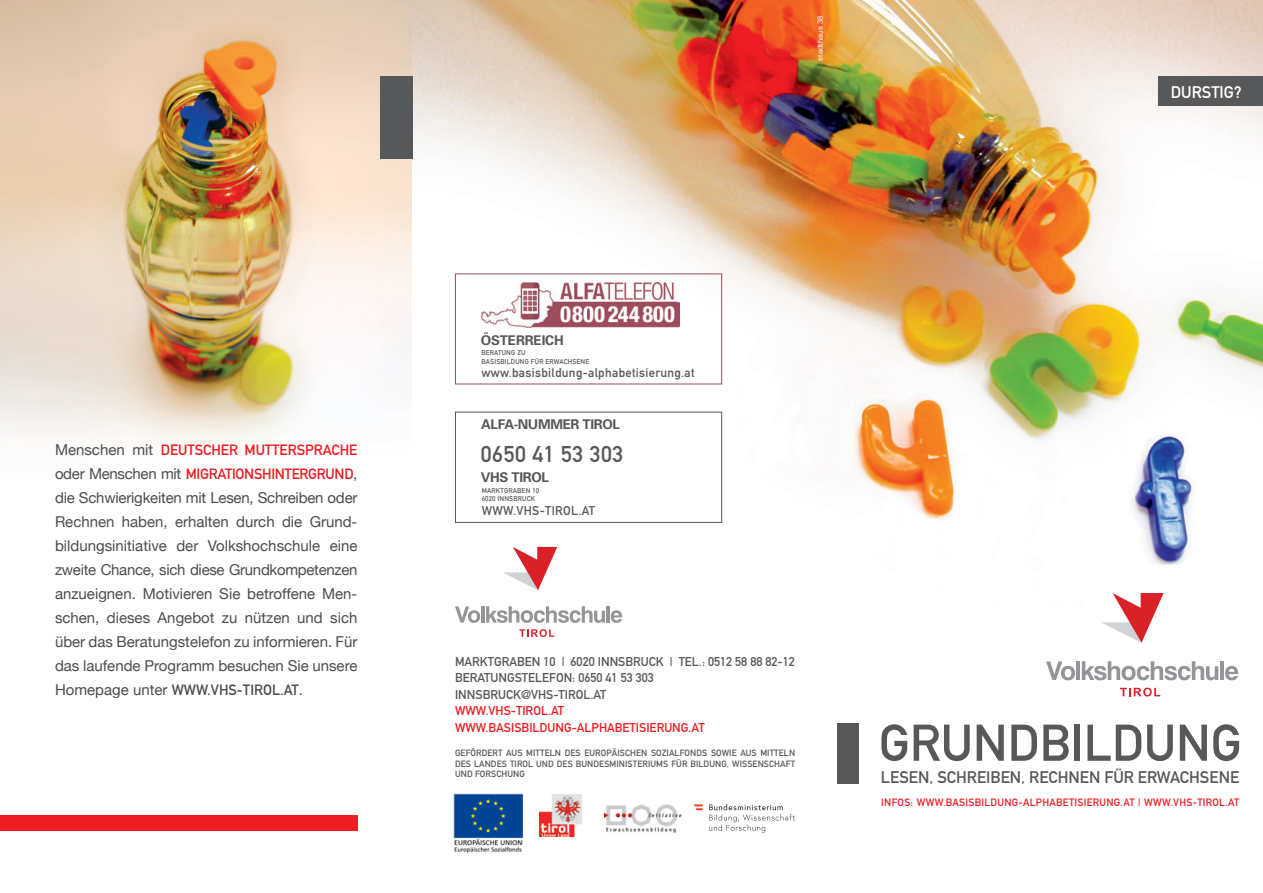
<style>
.page{position:relative;width:1263px;height:893px;background:#fff}
.page>*{position:absolute;margin:0;border:0;box-sizing:border-box;transform-origin:0 0}
.t1{font:50.85px "DIN Mittelschrift";color:#57585a}
.t2{font:22.5px "DIN Mittelschrift";letter-spacing:.025em;color:#57585a}
.t3{font:16.65px "DIN Mittelschrift";color:#57585a}
.t4{font:16.65px "DIN Mittelschrift";color:#fff}
.t5{font:15px/24px "Helvetica Neue";color:#4b4c4d;text-align:justify}
.t6{font:14.7px/24px "DIN Mittelschrift";letter-spacing:-.02em;color:#ee1d23}
.t7{font:14.7px "DIN Mittelschrift";color:#4b4c4d}
.t8{font:700 13.5px "Univers";letter-spacing:-.025em;color:#57585a}
.t9{font:700 13.35px "Univers";letter-spacing:-.01em;color:#57585a}
.t10{font:12.6px/16.5px "DIN Mittelschrift";color:#57585a}
.t11{font:12.6px/16.5px "DIN Mittelschrift";color:#ee1d23}
.t12{font:12.6px "DIN Mittelschrift";letter-spacing:.025em;color:#57585a}
.t13{font:12.45px "DIN Mittelschrift";letter-spacing:.025em;color:#57585a}
.t14{font:10.5px "DIN Mittelschrift";letter-spacing:.025em;color:#ee1d23}
.t15{font:9px/10.6px "DIN Mittelschrift";letter-spacing:.01em;color:#57585a;text-align:justify}
.t16{font:7.5px "Chalet London Nineteen Sixty";color:#fff}
.t17{font:6.9px/8.2px "DIN Mittelschrift";letter-spacing:.025em;color:#57585a}
.s1{font-family:"Helvetica Neue";font-size:15px;color:#4b4c4d}
.s2{font-family:"Helvetica Neue";font-size:15px}
</style>
<div class="page">
<img style="left:0;top:0;width:412px;height:443px">
<img style="left:412px;top:0;width:851px;height:623px">
<div style="left:1159px;top:77px;width:104px;height:29px;background:#57585a"></div>
<div style="left:838px;top:723px;width:21px;height:61px;background:#57585a"></div>
<div style="left:455px;top:412px;width:267px;height:111px;border:1px solid #57585a"></div>
<div style="left:0;top:815px;width:357px;height:16px;background:#ee1d23"></div>
<div style="left:379px;top:77px;width:33px;height:82px;background:#57585a"></div>
<svg style="left:1101px;top:593px;width:62px;height:50px"></svg>
<svg style="left:1120px;top:688px;width:40px;height:8px"></svg>
<svg style="left:1046px;top:661px;width:29px;height:19px"></svg>
<hr style="left:1076px;top:661px;width:4px;height:19px;background:#939598">
<svg style="left:1082px;top:661px;width:136px;height:19px"></svg>
<hr style="left:1220px;top:661px;width:4px;height:19px;background:#939598">
<svg style="left:1225px;top:666px;width:13px;height:14px"></svg>
<svg style="left:503px;top:547px;width:54px;height:43px"></svg>
<svg style="left:519px;top:629px;width:35px;height:8px"></svg>
<svg style="left:455px;top:606px;width:25px;height:17px"></svg>
<hr style="left:481px;top:606px;width:4px;height:17px;background:#939598">
<svg style="left:486px;top:606px;width:119px;height:17px"></svg>
<hr style="left:606px;top:606px;width:3px;height:17px;background:#939598">
<svg style="left:611px;top:610px;width:11px;height:13px"></svg>
<img style="left:481px;top:283px;width:199px;height:44px">
<img style="left:454px;top:793px;width:68px;height:59px">
<img style="left:539px;top:794px;width:42px;height:43px">
<img style="left:603px;top:804px;width:79px;height:29px">
<svg style="left:709px;top:804px;width:86px;height:29px"></svg>
<svg style="left:694px;top:804px;width:9px;height:6px"></svg>
<p class="t6" style="left:55px;top:438px;width:304px"><span class="s1">Menschen mit</span> DEUTSCHER MUTTERSPRACHE <span class="s1">oder Menschen mit</span> MIGRATIONSHINTERGRUND<span class="s1">,</span></p>
<p class="t5" style="left:55px;top:485px;width:304px">die Schwierigkeiten mit Lesen, Schreiben oder Rechnen haben, erhalten durch die Grund&shy;bildungsinitiative der Volkshochschule eine zweite Chance, sich diese Grundkompetenzen anzueignen. Motivieren Sie betroffene Men&shy;schen, dieses Angebot zu nützen und sich über das Beratungstelefon zu informieren. Für das laufende Programm besuchen Sie unsere</p>
<p class="t7" style="left:55px;top:681px;width:250px"><span class="s2">Homepage unter</span> WWW.VHS-TIROL.AT<span class="s2">.</span></p>
<p class="t16" style="left:815px;top:61px;width:46px;rotate:-90deg">stadthaus 38</p>
<p class="t4" style="left:1171px;top:82px;width:72px">DURSTIG?</p>
<p class="t9" style="left:481px;top:332px;width:84px">ÖSTERREICH</p>
<p class="t13" style="left:481px;top:365px;width:215px">www.basisbildung-alphabetisierung.at</p>
<p class="t17" style="left:481px;top:349px;width:109px">BERATUNG ZU<br>BASISBILDUNG FÜR ERWACHSENE</p>
<p class="t8" style="left:481px;top:416px;width:140px">ALFA-NUMMER TIROL</p>
<h2 class="t2" style="left:481px;top:441px;width:144px">0650 41 53 303</h2>
<p class="t8" style="left:481px;top:469px;width:70px">VHS TIROL</p>
<p class="t12" style="left:482px;top:503px;width:115px">WWW.VHS-TIROL.AT</p>
<p class="t17" style="left:482px;top:486px;width:59px">MARKTGRABEN 10<br>6020 INNSBRUCK</p>
<p class="t10" style="left:455px;top:653px;width:341px">MARKTGRABEN 10 | 6020 INNSBRUCK | TEL.: 0512 58 88 82-12<br>BERATUNGSTELEFON: 0650 41 53 303<br>INNSBRUCK@VHS-TIROL.AT</p>
<p class="t11" style="left:455px;top:702px;width:251px">WWW.VHS-TIROL.AT<br>WWW.BASISBILDUNG-ALPHABETISIERUNG.AT</p>
<p class="t15" style="left:455px;top:747px;width:342px">GEFÖRDERT AUS MITTELN DES EUROPÄISCHEN SOZIALFONDS SOWIE AUS MITTELN DES LANDES TIROL UND DES BUNDESMINISTERIUMS FÜR BILDUNG, WISSENSCHAFT UND FORSCHUNG</p>
<h1 class="t1" style="left:879px;top:713px;width:364px">GRUNDBILDUNG</h1>
<p class="t3" style="left:881px;top:767px;width:360px">LESEN, SCHREIBEN, RECHNEN FÜR ERWACHSENE</p>
<p class="t14" style="left:881px;top:796px;width:359px">INFOS: WWW.BASISBILDUNG-ALPHABETISIERUNG.AT | WWW.VHS-TIROL.AT</p>
</div>
